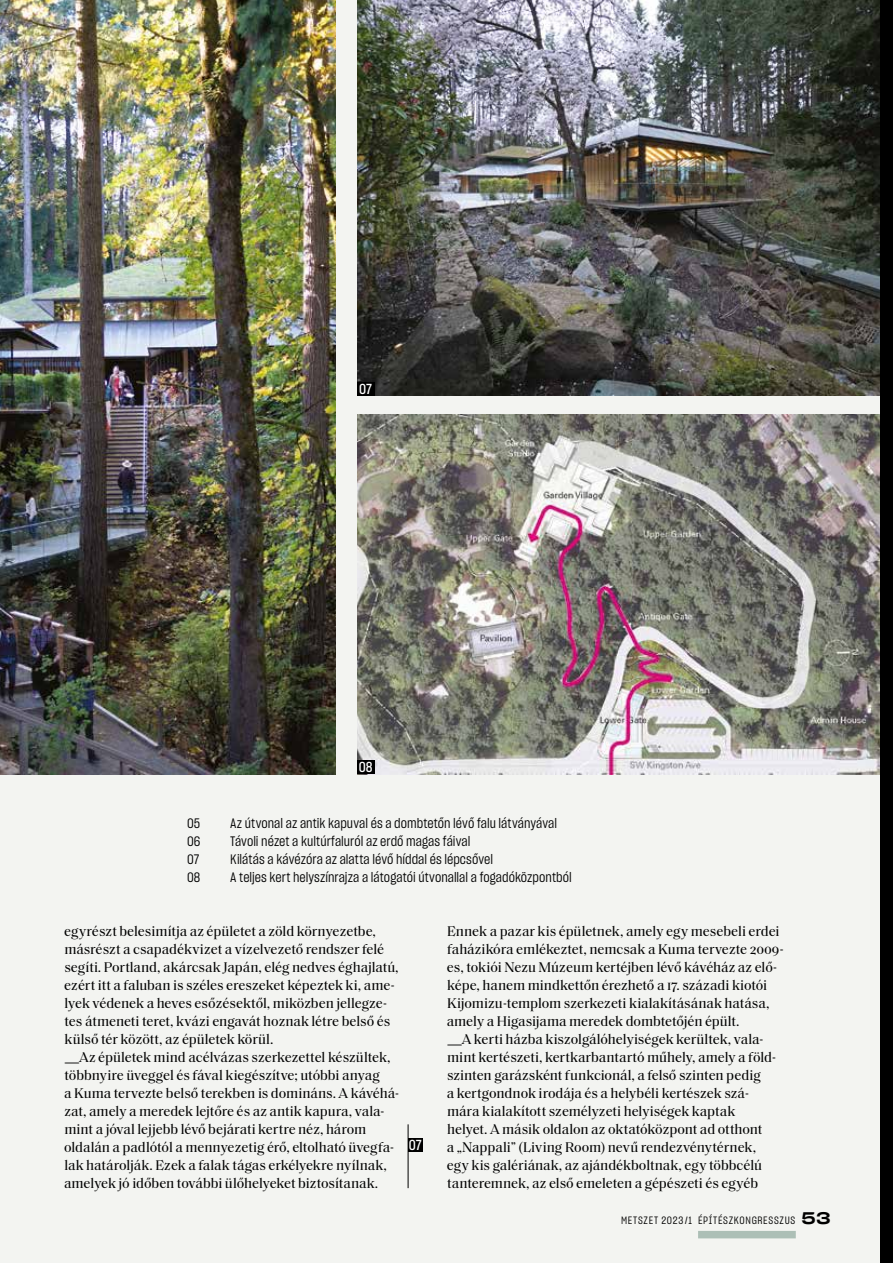
<style>
.page{position:relative;width:893px;height:1263px;background:#f3f4f1}
.page>*{position:absolute;margin:0;border:0;box-sizing:border-box;transform-origin:0 0}
.t1{font:14.25px/18px "Saol Text";letter-spacing:-.005em;color:#000}
.t2{font:14.25px "Sharp Grotesk Medium 15";color:#fff}
.t3{font:13.5px "Sharp Grotesk Book 15";letter-spacing:.005em;color:#000}
.t4{font:10.5px "Sharp Grotesk Book 15";letter-spacing:.065em;color:#000}
.s1{font-family:"Mid Century Sans"}
.s2{font-family:"Sharp Grotesk Medium 25";font-size:16.5px}
</style>
<div class="page">
<img style="left:0;top:0;width:336px;height:774px">
<img style="left:357px;top:0;width:523px;height:396px">
<img style="left:357px;top:414px;width:523px;height:360px">
<div style="left:357px;top:382px;width:17px;height:14px;background:#000"></div>
<div style="left:357px;top:760px;width:17px;height:14px;background:#000"></div>
<hr style="left:408px;top:1124px;width:1px;height:64px;background:#000">
<div style="left:408px;top:1138px;width:15px;height:14px;background:#000"></div>
<div style="left:880px;top:0;width:13px;height:1263px;background:#000"></div>
<div style="left:698px;top:1231px;width:98px;height:7px;background:#acbfb6"></div>
<p class="t2" style="left:359px;top:379px;width:14px">07</p>
<p class="t2" style="left:359px;top:757px;width:15px">08</p>
<p class="t3" style="left:187px;top:814px;width:15px">05</p>
<p class="t3" style="left:230px;top:814px;width:328px">Az útvonal az antik kapuval és a dombtetőn lévő falu látványával</p>
<p class="t3" style="left:187px;top:832px;width:15px">06</p>
<p class="t3" style="left:230px;top:832px;width:242px">Távoli nézet a kultúrfaluról az erdő magas fáival</p>
<p class="t3" style="left:187px;top:850px;width:14px">07</p>
<p class="t3" style="left:230px;top:850px;width:264px">Kilátás a kávézóra az alatta lévő híddal és lépcsővel</p>
<p class="t3" style="left:187px;top:868px;width:15px">08</p>
<p class="t3" style="left:230px;top:868px;width:343px">A teljes kert helyszínrajza a látogatói útvonallal a fogadóközpontból</p>
<p class="t1" style="left:64px;top:921px;width:337px">egyrészt belesimítja az épületet a zöld környezetbe, másrészt a csapadékvizet a vízelvezető rendszer felé segíti. Portland, akárcsak Japán, elég nedves éghajlatú, ezért itt a faluban is széles ereszeket képeztek ki, ame&shy;lyek védenek a heves esőzésektől, miközben jellegze&shy;tes átmeneti teret, kvázi engavát hoznak létre belső és külső tér között, az épületek körül.<br><span class="s1">—</span>Az épületek mind acélvázas szerkezettel készültek, többnyire üveggel és fával kiegészítve; utóbbi anyag<br>a Kuma tervezte belső terekben is domináns. A kávéhá&shy;zat, amely a meredek lejtőre és az antik kapura, vala&shy;mint a jóval lejjebb lévő bejárati kertre néz, három oldalán a padlótól a mennyezetig érő, eltolható üvegfa&shy;lak határolják. Ezek a falak tágas erkélyekre nyílnak, amelyek jó időben további ülőhelyeket biztosítanak.</p>
<p class="t1" style="left:447px;top:921px;width:339px">Ennek a pazar kis épületnek, amely egy mesebeli erdei faházikóra emlékeztet, nemcsak a Kuma tervezte 2009- es, tokiói Nezu Múzeum kertéjben lévő kávéház az elő&shy;képe, hanem mindkettőn érezhető a 17. századi kiotói Kijomizu-templom szerkezeti kialakításának hatása, amely a Higasijama meredek dombtetőjén épült.<br><span class="s1">—</span>A kerti házba kiszolgálóhelyiségek kerültek, vala&shy;mint kertészeti, kertkarbantartó műhely, amely a föld&shy;szinten garázsként funkcionál, a felső szinten pedig<br>a kertgondnok irodája és a helybéli kertészek szá&shy;mára kialakított személyzeti helyiségek kaptak<br>helyet. A másik oldalon az oktatóközpont ad otthont<br>a „Nappali” (Living Room) nevű rendezvénytérnek,<br>egy kis galériának, az ajándékboltnak, egy többcélú tanteremnek, az első emeleten a gépészeti és egyéb</p>
<p class="t2" style="left:409px;top:1135px;width:14px">07</p>
<p class="t4" style="left:621px;top:1213px;width:211px">METSZET 2023/1 ÉPÍTÉSZKONGRESSZUS <span class="s2">53</span></p>
</div>
